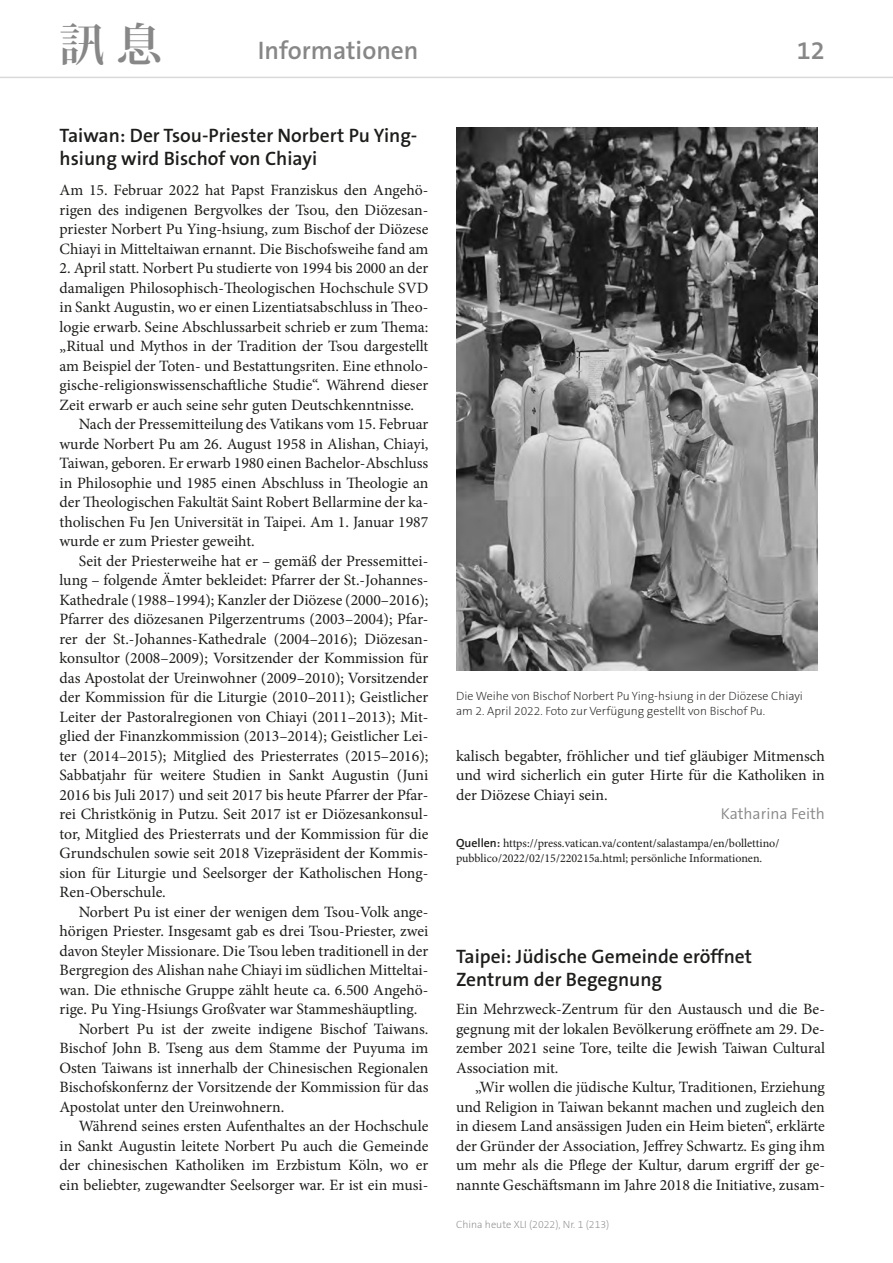
<style>
.page{position:relative;width:893px;height:1263px;background:#fff}
.page>*{position:absolute;margin:0;border:0;box-sizing:border-box;transform-origin:0 0}
.t1{font:700 45px "Koz Min Pr 6 N";color:#878787}
.t2{font:600 25.5px "The Sans B6";color:#878787}
.Überschrift_2{font:600 19.5px/22.5px "The Sans B6";color:#1d1d1b}
.Grundtext_mit_Einzug{font:15.75px/19.5px "Minion Pro";color:#1d1d1b;text-align:justify}
.Grundtext_ohne_Einzu{font:15.75px/19.5px "Minion Pro";color:#1d1d1b;text-align:justify}
.Autor_Textende_grau{font:300 15.75px "The Sans B4";color:#878787}
.Quellen{font:12px/15px "Minion Pro";color:#1d1d1b}
.Bildunterschrift{font:200 12px/15px "The Sans B2";color:#1d1d1b}
.t3{font:200 10.5px "The Sans B2";color:#878787}
.s1{font-family:"The Sans B6";font-weight:600}
</style>
<div class="page">
<hr style="left:0;top:77px;width:893px;height:1px;background:#dadada">
<img style="left:456px;top:128px;width:361px;height:542px">
<h1 class="t1" style="left:60px;top:19px;width:104px">訊 息</h1>
<h2 class="t2" style="left:258px;top:37px;width:162px">Informationen</h2>
<h2 class="t2" style="left:797px;top:37px;width:30px">12</h2>
<p class="Überschrift_2" style="left:60px;top:125px;width:359px">Taiwan: Der Tsou-Priester Norbert Pu Ying&shy;hsiung wird Bischof von Chiayi</p>
<p class="Grundtext_ohne_Einzu" style="left:60px;top:180px;width:370px">Am 15. Februar 2022 hat Papst Franziskus den Angehö&shy;rigen des indigenen Bergvolkes der Tsou, den Diözesan&shy;priester Norbert Pu Ying-hsiung, zum Bischof der Diözese Chiayi in Mitteltaiwan ernannt. Die Bischofsweihe fand am</p>
<p class="Grundtext_ohne_Einzu" style="left:60px;top:258px;width:370px">2. April statt. Norbert Pu studierte von 1994 bis 2000 an der damaligen Philosophisch-Theologischen Hochschule SVD in Sankt Augustin, wo er einen Lizentiatsabschluss in Theo&shy;logie erwarb. Seine Abschlussarbeit schrieb er zum Thema: „Ritual und Mythos in der Tradition der Tsou dargestellt am Beispiel der Toten- und Bestattungsriten. Eine ethnolo&shy;gische-religionswissenschaftliche Studie“. Während dieser Zeit erwarb er auch seine sehr guten Deutschkenntnisse.</p>
<p class="Grundtext_mit_Einzug" style="left:60px;top:414px;width:370px;text-indent:19px">Nach der Pressemitteilung des Vatikans vom 15. Februar wurde Norbert Pu am 26. August 1958 in Alishan, Chiayi, Taiwan, geboren. Er erwarb 1980 einen Bachelor-Abschluss in Philosophie und 1985 einen Abschluss in Theologie an der Theologischen Fakultät Saint Robert Bellarmine der ka&shy;tholischen Fu Jen Universität in Taipei. Am 1. Januar 1987 wurde er zum Priester geweiht.</p>
<p class="Grundtext_mit_Einzug" style="left:60px;top:551px;width:370px;text-indent:19px">Seit der Priesterweihe hat er – gemäß der Pressemittei&shy;lung – folgende Ämter bekleidet: Pfarrer der St.-Johannes-Kathedrale (1988–1994); Kanzler der Diözese (2000–2016); Pfarrer des diözesanen Pilgerzentrums (2003–2004); Pfar&shy;rer der St.-Johannes-Kathedrale (2004–2016); Diözesan&shy;konsultor (2008–2009); Vorsitzender der Kommission für das Apostolat der Ureinwohner (2009–2010); Vorsitzender der Kommission für die Liturgie (2010–2011); Geistlicher Leiter der Pastoralregionen von Chiayi (2011–2013); Mit&shy;glied der Finanzkommission (2013–2014); Geistlicher Lei&shy;ter (2014–2015); Mitglied des Priesterrates (2015–2016); Sabbatjahr für weitere Studien in Sankt Augustin (Juni 2016 bis Juli 2017) und seit 2017 bis heute Pfarrer der Pfar&shy;rei Christkönig in Putzu. Seit 2017 ist er Diözesankonsul&shy;tor, Mitglied des Priesterrats und der Kommission für die Grundschulen sowie seit 2018 Vizepräsident der Kommis&shy;sion für Liturgie und Seelsorger der Katholischen Hong-Ren-Oberschule.</p>
<p class="Grundtext_mit_Einzug" style="left:60px;top:902px;width:370px;text-indent:19px">Norbert Pu ist einer der wenigen dem Tsou-Volk ange&shy;hörigen Priester. Insgesamt gab es drei Tsou-Priester, zwei davon Steyler Missionare. Die Tsou leben traditionell in der Bergregion des Alishan nahe Chiayi im südlichen Mitteltai&shy;wan. Die ethnische Gruppe zählt heute ca. 6.500 Angehö&shy;rige. Pu Ying-Hsiungs Großvater war Stammeshäuptling.</p>
<p class="Grundtext_mit_Einzug" style="left:60px;top:1019px;width:370px;text-indent:19px">Norbert Pu ist der zweite indigene Bischof Taiwans.<br>Bischof John B. Tseng aus dem Stamme der Puyuma im Osten Taiwans ist innerhalb der Chinesischen Regionalen Bischofskonfernz der Vorsitzende der Kommission für das Apostolat unter den Ureinwohnern.</p>
<p class="Grundtext_mit_Einzug" style="left:60px;top:1116px;width:370px;text-indent:19px">Während seines ersten Aufenthaltes an der Hochschule in Sankt Augustin leitete Norbert Pu auch die Gemeinde der chinesischen Katholiken im Erzbistum Köln, wo er ein beliebter, zugewandter Seelsorger war. Er ist ein musi-</p>
<p class="Bildunterschrift" style="left:456px;top:689px;width:348px">Die Weihe von Bischof Norbert Pu Ying-hsiung in der Diözese Chiayi am 2. April 2022. Foto zur Verfügung gestellt von Bischof Pu.</p>
<p class="Grundtext_mit_Einzug" style="left:456px;top:746px;width:370px">kalisch begabter, fröhlicher und tief gläubiger Mitmensch und wird sicherlich ein guter Hirte für die Katholiken in der Diözese Chiayi sein.</p>
<p class="Autor_Textende_grau" style="left:721px;top:805px;width:106px">Katharina Feith</p>
<p class="Quellen" style="left:456px;top:835px;width:325px"><span class="s1">Quellen:</span> https://press.vatican.va/content/salastampa/en/bollettino/ pubblico/2022/02/15/220215a.html; persönliche Informationen.</p>
<p class="Überschrift_2" style="left:456px;top:946px;width:298px">Taipei: Jüdische Gemeinde eröffnet<br>Zentrum der Begegnung</p>
<p class="Grundtext_ohne_Einzu" style="left:456px;top:999px;width:370px">Ein Mehrzweck-Zentrum für den Austausch und die Be&shy;gegnung mit der lokalen Bevölkerung eröffnete am 29. De&shy;zember 2021 seine Tore, teilte die Jewish Taiwan Cultural Association mit.</p>
<p class="Grundtext_mit_Einzug" style="left:456px;top:1077px;width:370px;text-indent:19px">„Wir wollen die jüdische Kultur, Traditionen, Erziehung und Religion in Taiwan bekannt machen und zugleich den in diesem Land ansässigen Juden ein Heim bieten“, erklärte der Gründer der Association, Jeffrey Schwartz. Es ging ihm um mehr als die Pflege der Kultur, darum ergriff der ge&shy;nannte Geschäftsmann im Jahre 2018 die Initiative, zusam-</p>
<p class="t3" style="left:456px;top:1218px;width:155px">China heute XLI (2022), Nr. 1 (213)</p>
</div>
